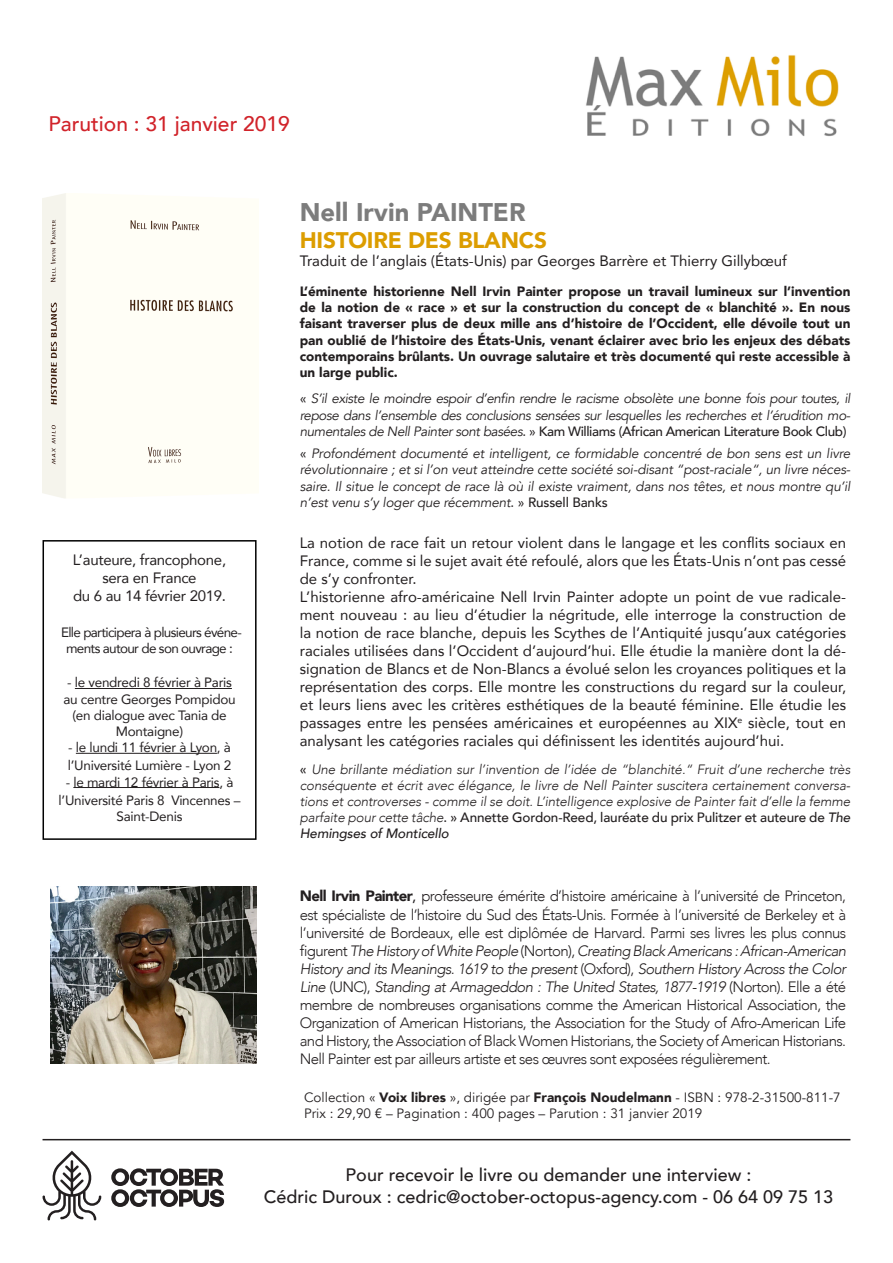
<style>
.page{position:relative;width:893px;height:1263px;background:#fff}
.page>*{position:absolute;margin:0;border:0;box-sizing:border-box;transform-origin:0 0}
.t1{font:900 25.5px "Avenir";color:#7c7c7c}
.t2{font:900 22.5px "Avenir";letter-spacing:-.01em;color:#dc9d00}
.t3{font:500 21px "Avenir";color:#d1232a}
.t4{font:500 18px "Avenir";color:#231f20}
.t5{font:15px/18px "Avenir";color:#231f20;text-align:justify}
.t6{font:300 15px/18px "Avenir";letter-spacing:-.04em;color:#231f20;text-align:justify}
.t7{font:15px "Avenir";letter-spacing:-.02em;color:#231f20}
.t8{font:italic 13.5px/16.2px "Avenir";letter-spacing:-.03em;color:#231f20;text-align:justify}
.t9{font:900 13.5px/16.2px "Avenir";color:#231f20;text-align:justify}
.t10{font:italic 300 13.5px/16.2px "Avenir";letter-spacing:-.01em;color:#231f20;text-align:justify}
.t11{font:13.5px/16.2px "Avenir";letter-spacing:-.02em;color:#231f20;text-align:center}
.t12{font:13.5px/16.2px "Avenir";color:#231f20}
.t13{font:13.5px/16.2px "Avenir";letter-spacing:-.05em;color:#231f20;text-align:center}
.s1{font-style:normal}
.s2{font-weight:500;font-style:normal}
.s3{font-weight:500}
.s4{font-weight:900}
.s5{font-weight:400}
.s6{font-style:italic}
</style>
<div class="page">
<img style="left:586px;top:55px;width:253px;height:81px">
<img style="left:43px;top:193px;width:190px;height:305px">
<hr style="left:43px;top:1139px;width:807px;height:1px;background:#231f20">
<svg style="left:111px;top:1168px;width:113px;height:39px"></svg>
<svg style="left:43px;top:1151px;width:58px;height:69px"></svg>
<hr style="left:75px;top:688px;width:157px;height:1px;background:#231f20">
<hr style="left:76px;top:753px;width:141px;height:1px;background:#231f20">
<hr style="left:73px;top:787px;width:146px;height:1px;background:#231f20">
<div style="left:43px;top:540px;width:214px;height:300px;border:2px solid #000"></div>
<img style="left:50px;top:886px;width:207px;height:178px">
<p class="t3" style="left:48px;top:106px;width:243px">Parution : 31 janvier 2019</p>
<p class="t7" style="left:73px;top:548px;width:155px">L’auteure, francophone,</p>
<p class="t7" style="left:102px;top:566px;width:96px">sera en France</p>
<p class="t7" style="left:73px;top:584px;width:154px">du 6 au 14 février 2019.</p>
<p class="t13" style="left:61px;top:624px;width:182px">Elle participera à plusieurs événe&shy;ments autour de son ouvrage :</p>
<p class="t11" style="left:63px;top:674px;width:174px">- le vendredi 8 février à Paris au centre Georges Pompidou (en dialogue avec Tania de<br>Montaigne)</p>
<p class="t11" style="left:68px;top:738px;width:165px;line-height:18px;text-align:left">- le lundi 11 février à Lyon, à l’Université Lumière - Lyon 2</p>
<p class="t11" style="left:59px;top:772px;width:183px;line-height:18px">- le mardi 12 février à Paris, à l’Université Paris 8 Vincennes –</p>
<p class="t11" style="left:117px;top:807px;width:67px">Saint-Denis</p>
<p class="t1" style="left:300px;top:190px;width:227px">Nell Irvin PAINTER</p>
<p class="t2" style="left:300px;top:221px;width:249px">HISTOIRE DES BLANCS</p>
<p class="t5" style="left:300px;top:251px;width:489px">Traduit de l’anglais (États-Unis) par Georges Barrère et Thierry Gillybœuf</p>
<p class="t9" style="left:300px;top:283px;width:552px">L’éminente historienne Nell Irvin Painter propose un travail lumineux sur l’invention de la notion de « race » et sur la construction du concept de « blanchité ». En nous faisant traverser plus de deux mille ans d’histoire de l’Occident, elle dévoile tout un pan oublié de l’histoire des États-Unis, venant éclairer avec brio les enjeux des débats contemporains brûlants. Un ouvrage salutaire et très documenté qui reste accessible à un large public.</p>
<p class="t8" style="left:300px;top:391px;width:552px"><span class="s1">«</span> S’il existe le moindre espoir d’enfin rendre le racisme obsolète une bonne fois pour toutes, il repose dans l’ensemble des conclusions sensées sur lesquelles les recherches et l’érudition mo&shy;numentales de Nell Painter sont basées<span class="s1">. »</span> <span class="s2">Kam Williams (African American Literature Book Club)</span></p>
<p class="t8" style="left:300px;top:446px;width:552px"><span class="s1">«</span> Profondément documenté et intelligent, ce formidable concentré de bon sens est un livre révolutionnaire ; et si l’on veut atteindre cette société soi-disant “post-raciale“, un livre néces&shy;saire. Il situe le concept de race là où il existe vraiment, dans nos têtes, et nous montre qu’il n’est venu s’y loger que récemment<span class="s1">. »</span> <span class="s2">Russell Banks</span></p>
<p class="t5" style="left:300px;top:534px;width:548px">La notion de race fait un retour violent dans le langage et les conflits sociaux en France, comme si le sujet avait été refoulé, alors que les États-Unis n’ont pas cessé de s’y confronter.</p>
<p class="t5" style="left:300px;top:588px;width:548px">L’historienne afro-américaine Nell Irvin Painter adopte un point de vue radicale&shy;ment nouveau : au lieu d’étudier la négritude, elle interroge la construction de la notion de race blanche, depuis les Scythes de l’Antiquité jusqu’aux catégories raciales utilisées dans l’Occident d’aujourd’hui. Elle étudie la manière dont la dé&shy;signation de Blancs et de Non-Blancs a évolué selon les croyances politiques et la représentation des corps. Elle montre les constructions du regard sur la couleur, et leurs liens avec les critères esthétiques de la beauté féminine. Elle étudie les passages entre les pensées américaines et européennes au XIX<sup>e</sup> siècle, tout en analysant les catégories raciales qui définissent les identités aujourd’hui.</p>
<p class="t10" style="left:300px;top:761px;width:552px"><span class="s2">«</span> Une brillante médiation sur l’invention de l’idée de “blanchité.“ Fruit d’une recherche très conséquente et écrit avec élégance, le livre de Nell Painter suscitera certainement conversa&shy;tions et controverses - comme il se doit. L’intelligence explosive de Painter fait d’elle la femme parfaite pour cette tâche<span class="s2">. » Annette Gordon-Reed, lauréate du prix Pulitzer et auteure de</span> <span class="s3">The Hemingses of Monticello</span></p>
<p class="t6" style="left:300px;top:887px;width:548px"><span class="s4">Nell Irvin Painter</span><span class="s5">,</span> professeure émérite d’histoire américaine à l’université de Princeton, est spécialiste de l’histoire du Sud des États-Unis. Formée à l’université de Berkeley et à l’université de Bordeaux, elle est diplômée de Harvard. Parmi ses livres les plus connus figurent <span class="s6">The History of White People</span> (Norton), <span class="s6">Creating Black Americans : African-American History and its Meanings. 1619 to the present</span> (Oxford), <span class="s6">Southern History Across the Color Line</span> (UNC), <span class="s6">Standing at Armageddon : The United States, 1877-1919</span> (Norton). Elle a été membre de nombreuses organisations comme the American Historical Association, the Organization of American Historians, the Association for the Study of Afro-American Life and History, the Association of Black Women Historians, the Society of American Historians.<br>Nell Painter est par ailleurs artiste et ses œuvres sont exposées régulièrement.</p>
<p class="t12" style="left:304px;top:1090px;width:538px">Collection « <span class="s4">Voix libres</span> », dirigée par <span class="s4">François Noudelmann</span> - ISBN : 978-2-31500-811-7<br>Prix : 29,90 € – Pagination : 400 pages – Parution : 31 janvier 2019</p>
<p class="t4" style="left:346px;top:1159px;width:407px">Pour recevoir le livre ou demander une interview :</p>
<p class="t4" style="left:264px;top:1181px;width:571px">Cédric Duroux : cedric@october-octopus-agency.com - 06 64 09 75 13</p>
</div>
